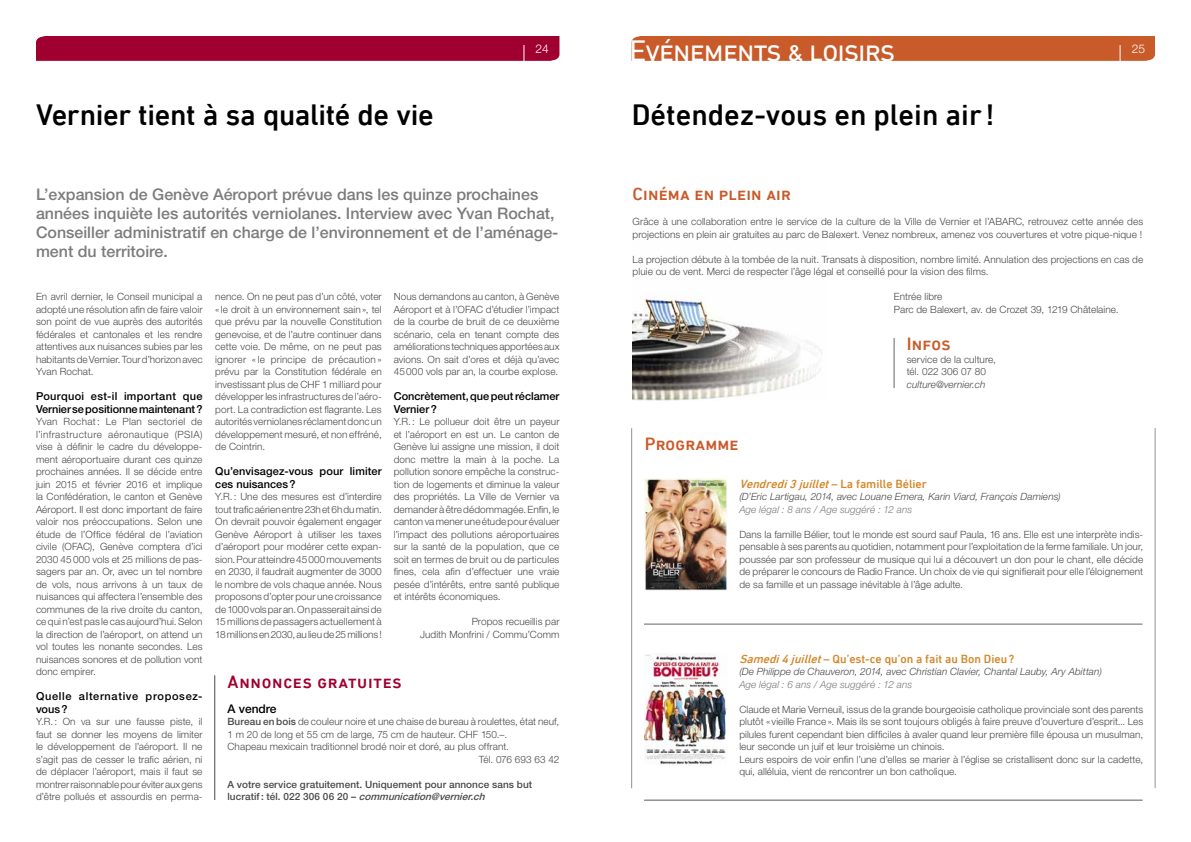
<style>
.page{position:relative;width:1191px;height:842px;background:#fff}
.page>*{position:absolute;margin:0;border:0;box-sizing:border-box;transform-origin:0 0}
.t1{font:500 30px "DIN Next LT Pro";letter-spacing:-.005em;color:#000}
.t2{font:30px "DIN Next LT Pro";letter-spacing:-.03em;color:#fff}
.t3{font:500 18px "DIN Next LT Pro";letter-spacing:.01em;color:#c95a29}
.t4{font:500 18px "DIN Next LT Pro";color:#a0002f}
.t5{font:500 16px/19px "Helvetica Neue LT Std";color:#7c7c7c}
.t6{font:500 12px "DIN Next LT Pro";color:#d48627}
.t7{font:italic 500 12px "DIN Next LT Pro";color:#d48627}
.t8{font:500 12px "Helvetica Neue LT Std";color:#000}
.t9{font:300 12px "Helvetica Neue LT Std";color:#fff}
.t10{font:500 11px/12.5px "Helvetica Neue LT Std";letter-spacing:.005em;color:#000}
.t11{font:500 11px/12.5px "Helvetica Neue LT Std";letter-spacing:.06em;color:#000}
.t12{font:300 10px/12.5px "Helvetica Neue LT Std";letter-spacing:.005em;color:#484848;text-align:justify}
.t13{font:italic 300 10px "Helvetica Neue LT Std";letter-spacing:.005em;color:#484848}
.t14{font:500 10px/12.5px "Helvetica Neue LT Std";letter-spacing:.005em;color:#484848}
.t15{font:italic 300 10px "Helvetica Neue LT Std";letter-spacing:.005em;color:#7c7c7c}
.s1{font-style:inherit}
.s2{font-weight:500}
.s3{font-style:italic}
.s4{font-style:normal}
</style>
<div class="page">
<div style="left:631px;top:36px;width:524px;height:25px;background:#c95a29"></div>
<hr style="left:1120px;top:45px;width:1px;height:33px;background:#fff">
<div style="left:36px;top:36px;width:523px;height:25px;background:#a0002f"></div>
<hr style="left:524px;top:45px;width:1px;height:33px;background:#fff">
<img style="left:632px;top:293px;width:190px;height:108px">
<hr style="left:894px;top:338px;width:1px;height:50px;background:#636363">
<img style="left:644px;top:478px;width:83px;height:112px">
<img style="left:644px;top:653px;width:83px;height:113px">
<hr style="left:644px;top:624px;width:498px;height:1px;background:#636363">
<hr style="left:631px;top:428px;width:1px;height:360px;background:#939393">
<hr style="left:644px;top:800px;width:498px;height:1px;background:#939393">
<hr style="left:1155px;top:428px;width:1px;height:360px;background:#939393">
<hr style="left:214px;top:675px;width:1px;height:125px;background:#484848">
<h1 class="t1" style="left:36px;top:98px;width:399px">Vernier tient à sa qualité de vie</h1>
<h1 class="t2" style="left:629px;top:33px;width:267px">Evénements &amp; loisirs</h1>
<p class="t9" style="left:535px;top:41px;width:15px">24</p>
<p class="t9" style="left:1131px;top:41px;width:15px">25</p>
<h1 class="t1" style="left:632px;top:98px;width:364px">Détendez-vous en plein air !</h1>
<h3 class="t5" style="left:36px;top:185px;width:524px">L’expansion de Genève Aéroport prévue dans les quinze prochaines années inquiète les autorités verniolanes. Interview avec Yvan Rochat, Conseiller administratif en charge de l’environnement et de l’aménage&shy;ment du territoire.</h3>
<p class="t12" style="left:36px;top:290px;width:168px">En avril dernier, le Conseil municipal a adopté une résolution afin de faire valoir son point de vue auprès des autorités fédérales et cantonales et les rendre attentives aux nuisances subies par les habitants de Vernier. Tour d’horizon avec Yvan Rochat.</p>
<p class="t10" style="left:36px;top:390px;width:168px">Pourquoi est-il important que<br>Vernier se positionne maintenant?</p>
<p class="t12" style="left:36px;top:415px;width:168px">Yvan Rochat : Le Plan sectoriel de l’infrastructure aéronautique (PSIA) vise à définir le cadre du développe&shy;ment aéroportuaire durant ces quinze prochaines années. Il se décide entre juin 2015 et février 2016 et implique la Confédération, le canton et Genève Aéroport. Il est donc important de faire valoir nos préoccupations. Selon une étude de l’Office fédéral de l’aviation civile (OFAC), Genève comptera d’ici 2030 45000 vols et 25 millions de pas&shy;sagers par an. Or, avec un tel nombre de vols, nous arrivons à un taux de nuisances qui affectera l’ensemble des communes de la rive droite du canton, ce qui n’est pas le cas aujourd’hui. Selon la direction de l’aéroport, on attend un vol toutes les nonante secondes. Les nuisances sonores et de pollution vont donc empirer.</p>
<p class="t11" style="left:36px;top:690px;width:168px">Quelle alternative proposez&shy;vous?</p>
<p class="t12" style="left:36px;top:715px;width:168px">Y.R.: On va sur une fausse piste, il faut se donner les moyens de limiter le développement de l’aéroport. Il ne s’agit pas de cesser le trafic aérien, ni de déplacer l’aéroport, mais il faut se montrer raisonnable pour éviter aux gens d’être pollués et assourdis en perma-</p>
<p class="t12" style="left:215px;top:290px;width:168px">nence. On ne peut pas d’un côté, voter « le droit à un environnement sain», tel que prévu par la nouvelle Constitution genevoise, et de l’autre continuer dans cette voie. De même, on ne peut pas ignorer « le principe de précaution » prévu par la Constitution fédérale en investissant plus de CHF 1 milliard pour développer les infrastructures de l’aéro&shy;port. La contradiction est flagrante. Les autorités verniolanes réclament donc un développement mesuré, et non effréné, de Cointrin.</p>
<p class="t10" style="left:215px;top:465px;width:168px">Qu’envisagez-vous pour limiter ces nuisances?</p>
<p class="t12" style="left:215px;top:490px;width:168px">Y.R.: Une des mesures est d’interdire tout trafic aérien entre 23h et 6h du matin.<br>On devrait pouvoir également engager Genève Aéroport à utiliser les taxes d’aéroport pour modérer cette expan&shy;sion. Pour atteindre 45000 mouvements en 2030, il faudrait augmenter de 3000 le nombre de vols chaque année. Nous proposons d’opter pour une croissance de 1000 vols par an. On passerait ainsi de 15 millions de passagers actuellement à 18 millions en 2030, au lieu de 25 millions!</p>
<p class="t12" style="left:394px;top:290px;width:167px">Nous demandons au canton, à Genève Aéroport et à l’OFAC d’étudier l’impact de la courbe de bruit de ce deuxième scénario, cela en tenant compte des améliorations techniques apportées aux avions. On sait d’ores et déjà qu’avec 45000 vols par an, la courbe explose.</p>
<p class="t10" style="left:394px;top:390px;width:167px">Concrètement, que peut réclamer<br>Vernier?</p>
<p class="t12" style="left:394px;top:415px;width:167px">Y.R.: Le pollueur doit être un payeur et l’aéroport en est un. Le canton de Genève lui assigne une mission, il doit donc mettre la main à la poche. La pollution sonore empêche la construc&shy;tion de logements et diminue la valeur des propriétés. La Ville de Vernier va demander à être dédommagée. Enfin, le canton va mener une étude pour évaluer l’impact des pollutions aéroportuaires sur la santé de la population, que ce soit en termes de bruit ou de particules fines, cela afin d’effectuer une vraie pesée d’intérêts, entre santé publique et intérêts économiques.</p>
<p class="t12" style="left:420px;top:615px;width:141px;text-align:right">Propos recueillis par<br>Judith Monfrini / Commu’Comm</p>
<h2 class="t4" style="left:227px;top:671px;width:176px">Annonces gratuites</h2>
<p class="t8" style="left:227px;top:701px;width:51px"><span class="s1">A</span> vendre</p>
<p class="t12" style="left:227px;top:715px;width:333px"><span class="s2">Bureau en bois</span> de couleur noire et une chaise de bureau à roulettes, état neuf,</p>
<p class="t12" style="left:227px;top:728px;width:281px">1 m 20 de long et 55 cm de large, 75 cm de hauteur. CHF 150.–.</p>
<p class="t12" style="left:227px;top:740px;width:283px">Chapeau mexicain traditionnel brodé noir et doré, au plus offrant.</p>
<p class="t12" style="left:478px;top:753px;width:82px">Tél. 076 693 63 42</p>
<p class="t14" style="left:227px;top:778px;width:306px">A votre service gratuitement. Uniquement pour annonce sans but l u c r a t i f : t é l . 0 2 2 3 0 6 0 6 2 0 – <span class="s3">communication@vernier.ch</span></p>
<h2 class="t3" style="left:632px;top:184px;width:160px">Cinéma en plein air</h2>
<p class="t12" style="left:632px;top:215px;width:512px">Grâce à une collaboration entre le service de la culture de la Ville de Vernier et l’ABARC, retrouvez cette année des projections en plein air gratuites au parc de Balexert. Venez nombreux, amenez vos couvertures et votre pique-nique !</p>
<p class="t12" style="left:632px;top:253px;width:512px">La projection débute à la tombée de la nuit. Transats à disposition, nombre limité. Annulation des projections en cas de pluie ou de vent. Merci de respecter l’âge légal et conseillé pour la vision des films.</p>
<p class="t12" style="left:894px;top:290px;width:226px">Entrée libre<br>Parc de Balexert, av. de Crozet 39, 1219 Châtelaine.</p>
<h2 class="t3" style="left:644px;top:434px;width:95px">Programme</h2>
<h2 class="t3" style="left:906px;top:334px;width:45px">Infos</h2>
<p class="t12" style="left:906px;top:353px;width:91px">service de la culture, tél. 022 306 07 80</p>
<p class="t13" style="left:906px;top:378px;width:80px">culture@vernier.ch</p>
<p class="t7" style="left:739px;top:477px;width:189px">Vendredi3juillet<span class="s4">– La famille Bélier</span></p>
<p class="t13" style="left:739px;top:491px;width:323px">(D’Eric Lartigau, 2014, avec Louane Emera, Karin Viard, François Damiens)</p>
<p class="t15" style="left:739px;top:503px;width:174px">Age légal : 8 ans / Age suggéré : 12 ans</p>
<p class="t12" style="left:739px;top:528px;width:405px">Dans la famille Bélier, tout le monde est sourd sauf Paula, 16 ans. Elle est une interprète indis&shy;pensable à ses parents au quotidien, notamment pour l’exploitation de la ferme familiale. Un jour, poussée par son professeur de musique qui lui a découvert un don pour le chant, elle décide de préparer le concours de Radio France. Un choix de vie qui signifierait pour elle l’éloignement de sa famille et un passage inévitable à l’âge adulte.</p>
<p class="t6" style="left:739px;top:652px;width:276px"><span class="s3">Samedi4juillet</span>– Qu’est-ce qu’on a fait au Bon Dieu?</p>
<p class="t13" style="left:739px;top:666px;width:364px">(De Philippe de Chauveron, 2014, avec Christian Clavier, Chantal Lauby, Ary Abittan)</p>
<p class="t15" style="left:739px;top:678px;width:174px">Age légal : 6 ans / Age suggéré : 12 ans</p>
<p class="t12" style="left:739px;top:703px;width:405px;text-align:left">Claude et Marie Verneuil, issus de la grande bourgeoisie catholique provinciale sont des parents plutôt « vieille France». Mais ils se sont toujours obligés à faire preuve d’ouverture d’esprit... Les pilules furent cependant bien difficiles à avaler quand leur première fille épousa un musulman, leur seconde un juif et leur troisième un chinois.<br>Leurs espoirs de voir enfin l’une d’elles se marier à l’église se cristallisent donc sur la cadette, qui, alléluia, vient de rencontrer un bon catholique.</p>
</div>
